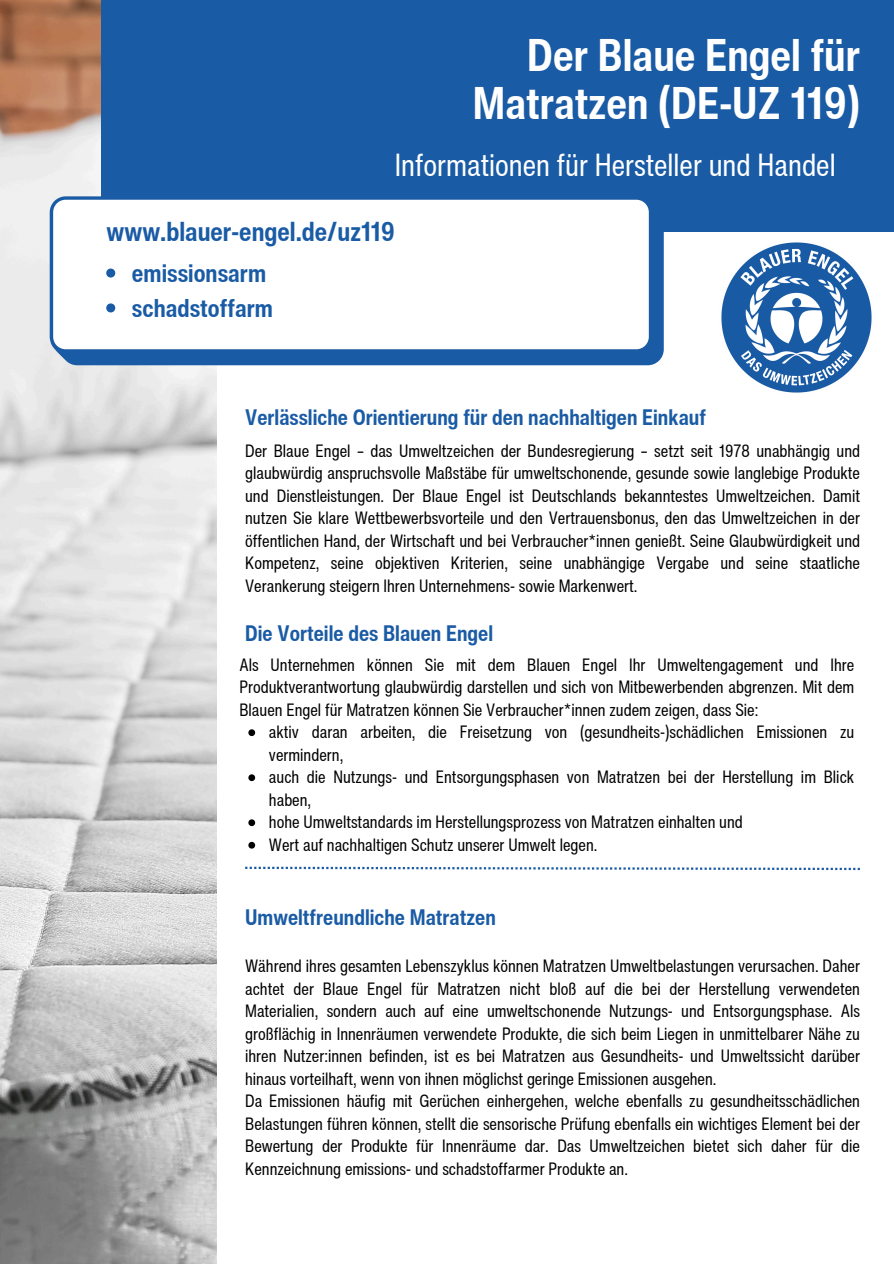
<style>
.page{position:relative;width:894px;height:1264px;background:#fff}
.page>*{position:absolute;margin:0;border:0;box-sizing:border-box;transform-origin:0 0}
.t1{font:700 condensed 44.55px "Helvetica Now Text";color:#fff}
.t2{font:condensed 31.05px "Helvetica Now Text";color:#fff}
.t3{font:700 condensed 26.7px "Helvetica Now Text";color:#1a5ba5}
.t4{font:700 condensed 25.05px "Helvetica Now Text";color:#1a5ba5}
.t5{font:700 condensed 21.9px "Helvetica Now Text";color:#1a5ba5}
.t6{font:condensed 17.4px/22.5px "Helvetica Now Text";color:#000;text-align:justify}
</style>
<div class="page">
<img style="left:0;top:0;width:216px;height:1263px">
<div style="left:101px;top:0;width:792px;height:231px;background:#1a5ba5"></div>
<div style="left:51px;top:231px;width:612px;height:134px;background:#1a5ba5"></div>
<svg style="left:50px;top:196px;width:602px;height:156px"></svg>
<svg style="left:106px;top:268px;width:9px;height:9px"></svg>
<svg style="left:106px;top:303px;width:9px;height:9px"></svg>
<svg style="left:248px;top:729px;width:7px;height:7px"></svg>
<svg style="left:248px;top:774px;width:7px;height:7px"></svg>
<svg style="left:248px;top:819px;width:7px;height:7px"></svg>
<svg style="left:248px;top:841px;width:7px;height:7px"></svg>
<img style="left:721px;top:242px;width:151px;height:151px">
<svg style="left:245px;top:866px;width:614px;height:4px"></svg>
<h2 class="t1" style="left:527px;top:21px;width:334px">Der Blaue Engel für</h2>
<h1 class="t1" style="left:473px;top:69px;width:388px">Matratzen (DE-UZ 119)</h1>
<h3 class="t2" style="left:394px;top:141px;width:442px">Informationen für Hersteller und Handel</h3>
<p class="t3" style="left:107px;top:211px;width:290px">www.blauer-engel.de/uz119</p>
<p class="t4" style="left:132px;top:254px;width:136px">emissionsarm</p>
<p class="t4" style="left:132px;top:289px;width:142px">schadstoffarm</p>
<p class="t5" style="left:245px;top:400px;width:462px">Verlässliche Orientierung für den nachhaltigen Einkauf</p>
<h1 class="t6" style="left:245px;top:439px;width:616px">Der Blaue Engel – das Umweltzeichen der Bundesregierung – setzt seit 1978 unabhängig und glaubwürdig anspruchsvolle Maßstäbe für umweltschonende, gesunde sowie langlebige Produkte und Dienstleistungen. Der Blaue Engel ist Deutschlands bekanntestes Umweltzeichen. Damit nutzen Sie klare Wettbewerbsvorteile und den Vertrauensbonus, den das Umweltzeichen in der öffentlichen Hand, der Wirtschaft und bei Verbraucher*innen genießt. Seine Glaubwürdigkeit und Kompetenz, seine objektiven Kriterien, seine unabhängige Vergabe und seine staatliche Verankerung steigern Ihren Unternehmens- sowie Markenwert.</h1>
<h5 class="t5" style="left:245px;top:616px;width:249px">Die Vorteile des Blauen Engel</h5>
<p class="t6" style="left:239px;top:653px;width:616px">Als Unternehmen können Sie mit dem Blauen Engel Ihr Umweltengagement und Ihre Produktverantwortung glaubwürdig darstellen und sich von Mitbewerbenden abgrenzen. Mit dem Blauen Engel für Matratzen können Sie Verbraucher*innen zudem zeigen, dass Sie:</p>
<h5 class="t6" style="left:269px;top:720px;width:586px">aktiv daran arbeiten, die Freisetzung von (gesundheits-)schädlichen Emissionen zu vermindern,</h5>
<p class="t6" style="left:269px;top:765px;width:586px">auch die Nutzungs- und Entsorgungsphasen von Matratzen bei der Herstellung im Blick haben,</p>
<p class="t6" style="left:269px;top:810px;width:475px">hohe Umweltstandards im Herstellungsprozess von Matratzen einhalten und</p>
<p class="t6" style="left:269px;top:833px;width:330px">Wert auf nachhaltigen Schutz unserer Umwelt legen.</p>
<p class="t5" style="left:245px;top:900px;width:252px">Umweltfreundliche Matratzen</p>
<h5 class="t6" style="left:245px;top:954px;width:616px">Während ihres gesamten Lebenszyklus können Matratzen Umweltbelastungen verursachen. Daher achtet der Blaue Engel für Matratzen nicht bloß auf die bei der Herstellung verwendeten Materialien, sondern auch auf eine umweltschonende Nutzungs- und Entsorgungsphase. Als großflächig in Innenräumen verwendete Produkte, die sich beim Liegen in unmittelbarer Nähe zu ihren Nutzer:innen befinden, ist es bei Matratzen aus Gesundheits- und Umweltssicht darüber hinaus vorteilhaft, wenn von ihnen möglichst geringe Emissionen ausgehen.</h5>
<p class="t6" style="left:245px;top:1089px;width:616px">Da Emissionen häufig mit Gerüchen einhergehen, welche ebenfalls zu gesundheitsschädlichen Belastungen führen können, stellt die sensorische Prüfung ebenfalls ein wichtiges Element bei der Bewertung der Produkte für Innenräume dar. Das Umweltzeichen bietet sich daher für die Kennzeichnung emissions- und schadstoffarmer Produkte an.</p>
</div>
